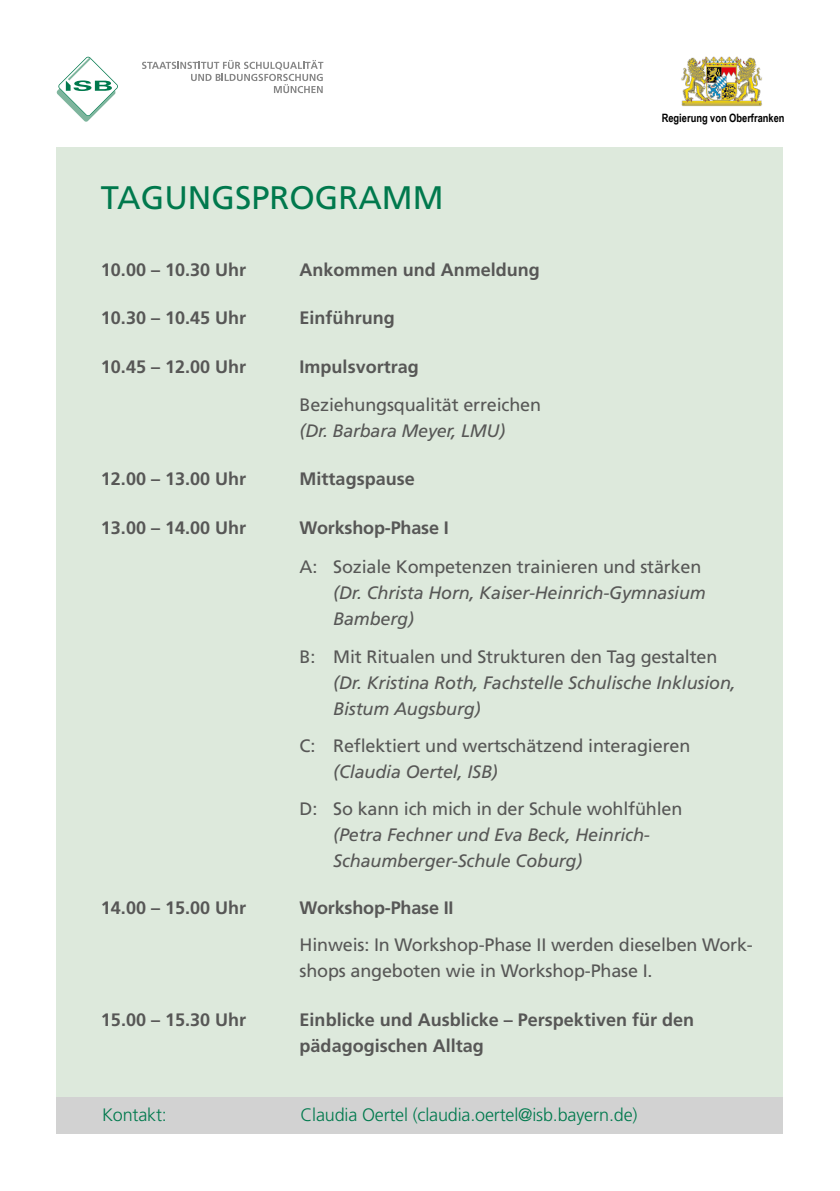
<style>
.page{position:relative;width:840px;height:1191px;background:#fff}
.page>*{position:absolute;margin:0;border:0;box-sizing:border-box;transform-origin:0 0}
.t1{font:32.6px "Frutiger LT Std";color:#00794d}
.t2{font:18px/26px "Frutiger LT Std";letter-spacing:-.01em;color:#575756}
.t3{font:700 18px/26px "Frutiger LT Std";color:#575756}
.t4{font:italic 18px/26px "Frutiger LT Std";letter-spacing:-.01em;color:#575756}
.t5{font:300 18px "Frutiger LT Std";letter-spacing:-.01em;color:#00794d}
.t6{font:700 11.6px "Arial Narrow";color:#000}
</style>
<div class="page">
<div style="left:57px;top:147px;width:725px;height:987px;background:#dde9dc"></div>
<div style="left:57px;top:1097px;width:725px;height:37px;background:#d2d2d2"></div>
<svg style="left:57px;top:57px;width:61px;height:65px"></svg>
<svg style="left:142px;top:60px;width:181px;height:33px"></svg>
<img style="left:681px;top:56px;width:81px;height:50px">
<h1 class="t1" style="left:101px;top:178px;width:344px">TAGUNGSPROGRAMM</h1>
<p class="t6" style="left:661px;top:109px;width:124px">Regierung von Oberfranken</p>
<p class="t3" style="left:101px;top:257px;width:147px">10.00 – 10.30 Uhr</p>
<p class="t3" style="left:299px;top:257px;width:242px">Ankommen und Anmeldung</p>
<p class="t3" style="left:101px;top:305px;width:147px">10.30 – 10.45 Uhr</p>
<p class="t3" style="left:299px;top:305px;width:97px">Einführung</p>
<p class="t3" style="left:101px;top:354px;width:147px">10.45 – 12.00 Uhr</p>
<p class="t3" style="left:299px;top:354px;width:121px">Impulsvortrag</p>
<p class="t2" style="left:299px;top:391px;width:243px">Beziehungsqualität erreichen</p>
<p class="t4" style="left:299px;top:417px;width:207px">(Dr. Barbara Meyer, LMU)</p>
<p class="t3" style="left:101px;top:466px;width:147px">12.00 – 13.00 Uhr</p>
<p class="t3" style="left:299px;top:466px;width:117px">Mittagspause</p>
<p class="t3" style="left:101px;top:515px;width:147px">13.00 – 14.00 Uhr</p>
<p class="t3" style="left:299px;top:515px;width:150px">Workshop-Phase I</p>
<p class="t2" style="left:299px;top:554px;width:403px">A: Soziale Kompetenzen trainieren und stärken</p>
<p class="t4" style="left:333px;top:580px;width:374px">(Dr. Christa Horn, Kaiser-Heinrich-Gymnasium<br>Bamberg)</p>
<p class="t2" style="left:299px;top:643px;width:419px">B: Mit Ritualen und Strukturen den Tag gestalten</p>
<p class="t4" style="left:333px;top:669px;width:404px">(Dr. Kristina Roth, Fachstelle Schulische Inklusion,<br>Bistum Augsburg)</p>
<p class="t2" style="left:299px;top:733px;width:392px">C: Reflektiert und wertschätzend interagieren</p>
<p class="t4" style="left:333px;top:759px;width:166px">(Claudia Oertel, ISB)</p>
<p class="t2" style="left:299px;top:796px;width:384px">D: So kann ich mich in der Schule wohlfühlen</p>
<p class="t4" style="left:333px;top:822px;width:318px">(Petra Fechner und Eva Beck, Heinrich-<br>Schaumberger-Schule Coburg)</p>
<p class="t3" style="left:101px;top:894px;width:147px">14.00 – 15.00 Uhr</p>
<p class="t3" style="left:299px;top:894px;width:155px">Workshop-Phase II</p>
<p class="t2" style="left:299px;top:932px;width:454px">Hinweis: In Workshop-Phase II werden dieselben Work&shy;shops angeboten wie in Workshop-Phase I.</p>
<p class="t3" style="left:101px;top:1006px;width:147px">15.00 – 15.30 Uhr</p>
<p class="t3" style="left:299px;top:1006px;width:396px">Einblicke und Ausblicke – Perspektiven für den pädagogischen Alltag</p>
<p class="t5" style="left:102px;top:1105px;width:66px">Kontakt:</p>
<p class="t5" style="left:300px;top:1105px;width:338px">Claudia Oertel (claudia.oertel@isb.bayern.de)</p>
</div>
